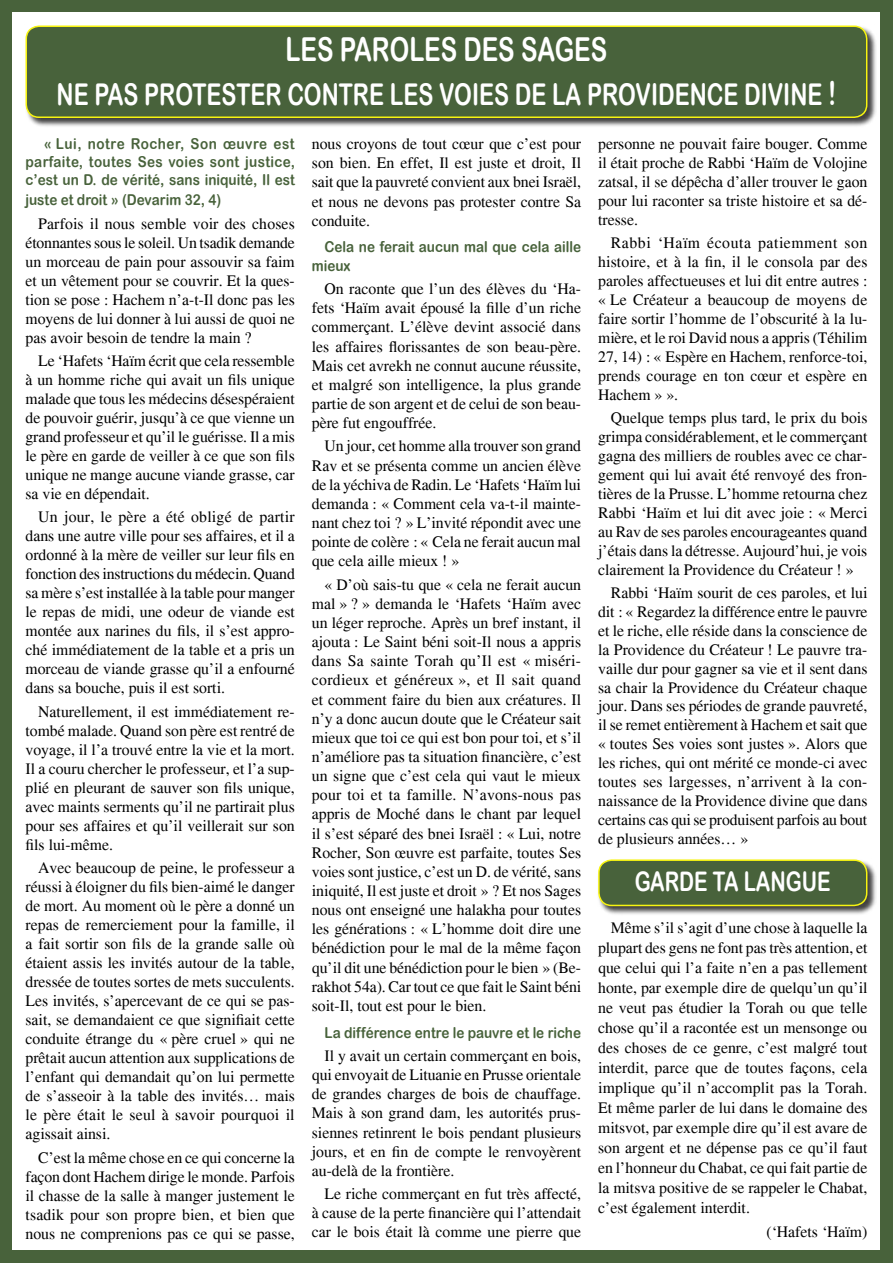
<style>
.page{position:relative;width:893px;height:1263px;background:#48623b}
.page>*{position:absolute;margin:0;border:0;box-sizing:border-box;transform-origin:0 0}
.Titre{font:33px "Arial Rounded MT Bold";color:#fff;scale:.75 1}
.Titre-2{font:30px "Arial Rounded MT Bold";color:#fff;scale:.75 1}
.Titre-3{font:27px "Arial Rounded MT Bold";color:#fff;scale:.75 1}
.Corp_de_texte_roman{font:15.75px/19px "Times New Roman";color:#000;text-align:justify}
.Sous-titre{font:15px/18.1px "Arial Rounded MT Bold";color:#48623b;text-align:justify;scale:.9 1}
.s1{font-size:33px}
</style>
<div class="page">
<div style="left:13px;top:13px;width:867px;height:1237px;background:#fff"></div>
<div style="left:24px;top:24px;width:853px;height:104px;background:#000;opacity:.75"></div>
<div style="left:25px;top:25px;width:843px;height:92px;background:#48623b"></div>
<div style="left:597px;top:858px;width:280px;height:58px;background:#000;opacity:.75"></div>
<svg style="left:597px;top:859px;width:271px;height:46px;background:#546c3d"></svg>
<p class="Titre" style="left:286px;top:30px;width:430px">LES PAROLES DES SAGES</p>
<p class="Titre-2" style="left:57px;top:76px;width:1041px">NE PAS PROTESTER CONTRE LES VOIES DE LA PROVIDENCE DIVINE <span class="s1">!</span></p>
<p class="Sous-titre" style="left:26px;top:135px;width:301px;text-indent:18px">« Lui, notre Rocher, Son œuvre est parfaite, toutes Ses voies sont justice, c’est un D. de vérité, sans iniquité, Il est</p>
<p class="Sous-titre" style="left:26px;top:191px;width:219px">juste et droit » (Devarim 32, 4)</p>
<p class="Corp_de_texte_roman" style="left:26px;top:214px;width:271px;text-indent:13px">Parfois il nous semble voir des choses étonnantes sous le soleil. Un tsadik demande un morceau de pain pour assouvir sa faim et un vêtement pour se couvrir. Et la ques&shy;tion se pose : Hachem n’a-t-Il donc pas les moyens de lui donner à lui aussi de quoi ne pas avoir besoin de tendre la main ?</p>
<p class="Corp_de_texte_roman" style="left:26px;top:351px;width:271px;text-indent:13px">Le ‘Hafets ‘Haïm écrit que cela ressemble à un homme riche qui avait un fils unique malade que tous les médecins désespéraient de pouvoir guérir, jusqu’à ce que vienne un grand professeur et qu’il le guérisse. Il a mis le père en garde de veiller à ce que son fils unique ne mange aucune viande grasse, car sa vie en dépendait.</p>
<p class="Corp_de_texte_roman" style="left:26px;top:507px;width:271px;text-indent:13px">Un jour, le père a été obligé de partir dans une autre ville pour ses affaires, et il a ordonné à la mère de veiller sur leur fils en fonction des instructions du médecin. Quand sa mère s’est installée à la table pour manger le repas de midi, une odeur de viande est montée aux narines du fils, il s’est appro&shy;ché immédiatement de la table et a pris un morceau de viande grasse qu’il a enfourné dans sa bouche, puis il est sorti.</p>
<p class="Corp_de_texte_roman" style="left:26px;top:702px;width:271px;text-indent:13px">Naturellement, il est immédiatement re&shy;tombé malade. Quand son père est rentré de voyage, il l’a trouvé entre la vie et la mort.<br>Il a couru chercher le professeur, et l’a sup&shy;plié en pleurant de sauver son fils unique, avec maints serments qu’il ne partirait plus pour ses affaires et qu’il veillerait sur son fils lui-même.</p>
<p class="Corp_de_texte_roman" style="left:26px;top:858px;width:271px;text-indent:13px">Avec beaucoup de peine, le professeur a réussi à éloigner du fils bien-aimé le danger de mort. Au moment où le père a donné un repas de remerciement pour la famille, il a fait sortir son fils de la grande salle où étaient assis les invités autour de la table, dressée de toutes sortes de mets succulents.<br>Les invités, s’apercevant de ce qui se pas&shy;sait, se demandaient ce que signifiait cette conduite étrange du « père cruel » qui ne prêtait aucun attention aux supplications de l’enfant qui demandait qu’on lui permette de s’asseoir à la table des invités… mais le père était le seul à savoir pourquoi il agissait ainsi.</p>
<p class="Corp_de_texte_roman" style="left:26px;top:1147px;width:271px;text-indent:13px">C’est la même chose en ce qui concerne la façon dont Hachem dirige le monde. Parfois il chasse de la salle à manger justement le tsadik pour son propre bien, et bien que nous ne comprenions pas ce qui se passe,</p>
<p class="Corp_de_texte_roman" style="left:598px;top:134px;width:271px">personne ne pouvait faire bouger. Comme il était proche de Rabbi ‘Haïm de Volojine zatsal, il se dépêcha d’aller trouver le gaon pour lui raconter sa triste histoire et sa dé&shy;tresse.</p>
<p class="Corp_de_texte_roman" style="left:598px;top:233px;width:271px;text-indent:13px">Rabbi ‘Haïm écouta patiemment son histoire, et à la fin, il le consola par des paroles affectueuses et lui dit entre autres : « Le Créateur a beaucoup de moyens de faire sortir l’homme de l’obscurité à la lu&shy;mière, et le roi David nous a appris (Téhilim 27, 14) : « Espère en Hachem, renforce-toi, prends courage en ton cœur et espère en Hachem » ».</p>
<p class="Corp_de_texte_roman" style="left:598px;top:408px;width:271px;text-indent:13px">Quelque temps plus tard, le prix du bois grimpa considérablement, et le commerçant gagna des milliers de roubles avec ce char&shy;gement qui lui avait été renvoyé des fron&shy;tières de la Prusse. L’homme retourna chez Rabbi ‘Haïm et lui dit avec joie : « Merci au Rav de ses paroles encourageantes quand j’étais dans la détresse. Aujourd’hui, je vois clairement la Providence du Créateur ! »</p>
<p class="Corp_de_texte_roman" style="left:598px;top:583px;width:271px;text-indent:13px">Rabbi ‘Haïm sourit de ces paroles, et lui dit : « Regardez la différence entre le pauvre et le riche, elle réside dans la conscience de la Providence du Créateur ! Le pauvre tra&shy;vaille dur pour gagner sa vie et il sent dans sa chair la Providence du Créateur chaque jour. Dans ses périodes de grande pauvreté, il se remet entièrement à Hachem et sait que « toutes Ses voies sont justes ». Alors que les riches, qui ont mérité ce monde-ci avec toutes ses largesses, n’arrivent à la con&shy;naissance de la Providence divine que dans certains cas qui se produisent parfois au bout de plusieurs années… »</p>
<p class="Corp_de_texte_roman" style="left:312px;top:134px;width:271px">nous croyons de tout cœur que c’est pour son bien. En effet, Il est juste et droit, Il sait que la pauvreté convient aux bnei Israël, et nous ne devons pas protester contre Sa conduite.</p>
<p class="Sous-titre" style="left:312px;top:238px;width:301px;text-indent:13px">Cela ne ferait aucun mal que cela aille mieux</p>
<p class="Corp_de_texte_roman" style="left:312px;top:279px;width:271px;text-indent:13px">On raconte que l’un des élèves du ‘Ha&shy;fets ‘Haïm avait épousé la fille d’un riche commerçant. L’élève devint associé dans les affaires florissantes de son beau-père.<br>Mais cet avrekh ne connut aucune réussite, et malgré son intelligence, la plus grande partie de son argent et de celui de son beau&shy;père fut engouffrée.</p>
<p class="Corp_de_texte_roman" style="left:312px;top:436px;width:271px;text-indent:13px">Un jour, cet homme alla trouver son grand Rav et se présenta comme un ancien élève de la yéchiva de Radin. Le ‘Hafets ‘Haïm lui demanda : « Comment cela va-t-il mainte&shy;nant chez toi ? » L’invité répondit avec une pointe de colère : « Cela ne ferait aucun mal que cela aille mieux ! »</p>
<p class="Corp_de_texte_roman" style="left:312px;top:575px;width:271px;text-indent:13px">« D’où sais-tu que « cela ne ferait aucun mal » ? » demanda le ‘Hafets ‘Haïm avec un léger reproche. Après un bref instant, il ajouta : Le Saint béni soit-Il nous a appris dans Sa sainte Torah qu’Il est « miséri&shy;cordieux et généreux », et Il sait quand et comment faire du bien aux créatures. Il n’y a donc aucun doute que le Créateur sait mieux que toi ce qui est bon pour toi, et s’il n’améliore pas ta situation financière, c’est un signe que c’est cela qui vaut le mieux pour toi et ta famille. N’avons-nous pas appris de Moché dans le chant par lequel il s’est séparé des bnei Israël : « Lui, notre Rocher, Son œuvre est parfaite, toutes Ses voies sont justice, c’est un D. de vérité, sans iniquité, Il est juste et droit » ? Et nos Sages nous ont enseigné une halakha pour toutes les générations : « L’homme doit dire une bénédiction pour le mal de la même façon qu’il dit une bénédiction pour le bien » (Be&shy;rakhot 54a). Car tout ce que fait le Saint béni soit-Il, tout est pour le bien.</p>
<p class="Sous-titre" style="left:325px;top:1023px;width:286px">La différence entre le pauvre et le riche</p>
<p class="Corp_de_texte_roman" style="left:312px;top:1046px;width:271px;text-indent:13px">Il y avait un certain commerçant en bois, qui envoyait de Lituanie en Prusse orientale de grandes charges de bois de chauffage.<br>Mais à son grand dam, les autorités prus&shy;siennes retinrent le bois pendant plusieurs jours, et en fin de compte le renvoyèrent au-delà de la frontière.</p>
<p class="Corp_de_texte_roman" style="left:312px;top:1184px;width:271px;text-indent:13px">Le riche commerçant en fut très affecté, à cause de la perte financière qui l’attendait car le bois était là comme une pierre que</p>
<p class="Titre-3" style="left:635px;top:866px;width:263px">GARDE TA LANGUE</p>
<p class="Corp_de_texte_roman" style="left:598px;top:917px;width:271px;line-height:20.1px;text-indent:13px">Même s’il s’agit d’une chose à laquelle la plupart des gens ne font pas très attention, et que celui qui l’a faite n’en a pas tellement honte, par exemple dire de quelqu’un qu’il ne veut pas étudier la Torah ou que telle chose qu’il a racontée est un mensonge ou des choses de ce genre, c’est malgré tout interdit, parce que de toutes façons, cela implique qu’il n’accomplit pas la Torah.<br>Et même parler de lui dans le domaine des mitsvot, par exemple dire qu’il est avare de son argent et ne dépense pas ce qu’il faut en l’honneur du Chabat, ce qui fait partie de la mitsva positive de se rappeler le Chabat, c’est également interdit.</p>
<p class="Corp_de_texte_roman" style="left:766px;top:1222px;width:103px">(‘Hafets ‘Haïm)</p>
</div>
